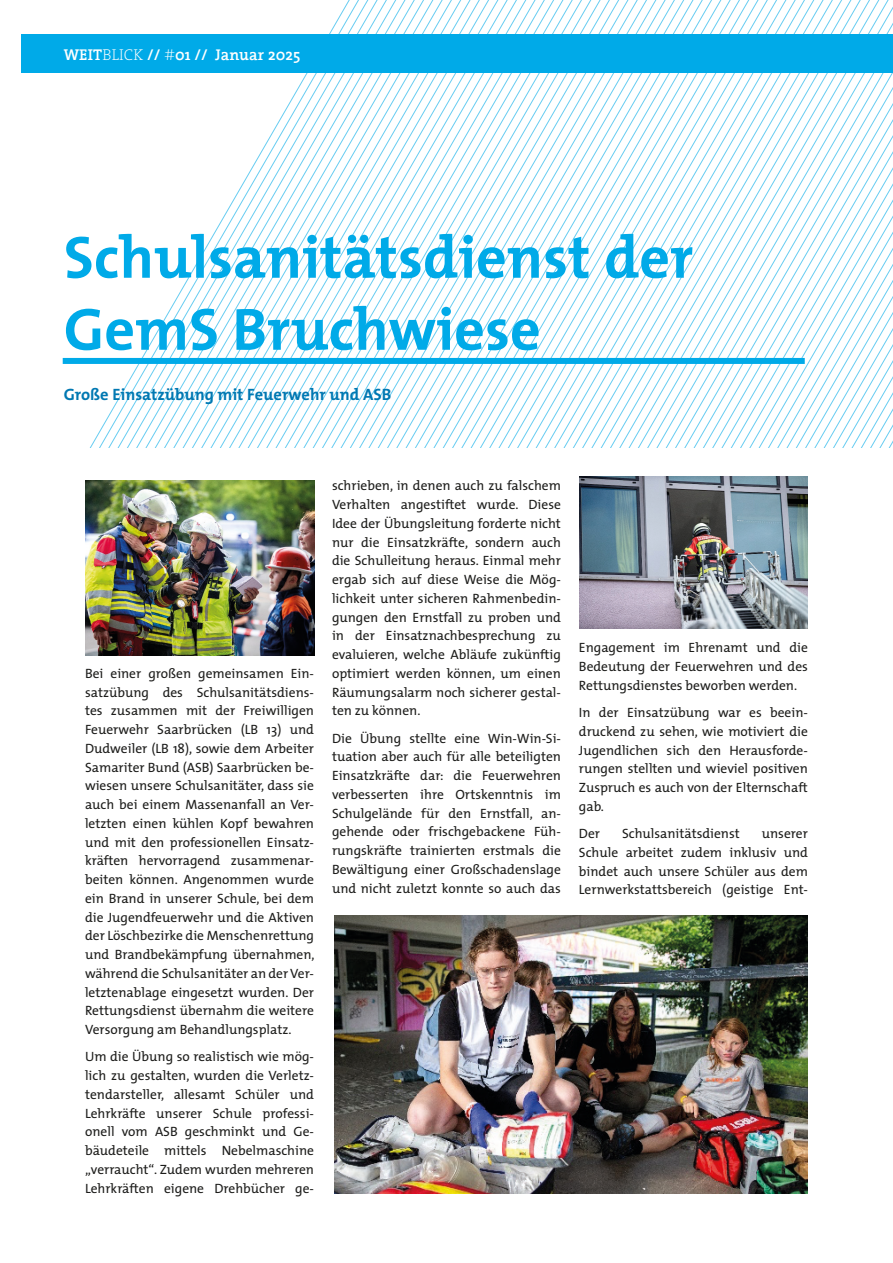
<style>
.page{position:relative;width:893px;height:1263px;background:#fff}
.page>*{position:absolute;margin:0;border:0;box-sizing:border-box;transform-origin:0 0}
.t1{font:700 60px/72px "The Mix";color:#00aae8}
.t2{font:700 16.5px "The Mix";color:#0078b2}
.t3{font:600 15.75px "The Serif";letter-spacing:.01em;color:#fff}
.t4{font:13.5px/18.8px "The Mix";color:#1d1d1b;text-align:justify}
.s1{font-weight:200}
</style>
<div class="page">
<svg style="left:21px;top:0;width:872px;height:448px"></svg>
<div style="left:21px;top:34px;width:872px;height:38px;background:#00aae8"></div>
<div style="left:63px;top:358px;width:742px;height:6px;background:#00aae8"></div>
<img style="left:335px;top:915px;width:473px;height:279px">
<img style="left:579px;top:476px;width:229px;height:153px">
<img style="left:85px;top:480px;width:229px;height:175px">
<p class="t3" style="left:64px;top:42px;width:238px">WEIT<span class="s1">BLICK</span> // <span class="s1">#</span>01 // Januar 2025</p>
<p class="t3" style="left:64px;top:46px;width:207px">Lehrstoff // #03 // Juni 2012</p>
<p class="t1" style="left:64px;top:220px;width:631px">Schulsanitätsdienst der<br>GemS Bruchwiese</p>
<p class="t2" style="left:64px;top:380px;width:329px">Große Einsatzübung mit Feuerwehr und ASB</p>
<p class="t4" style="left:85px;top:663px;width:231px">Bei einer großen gemeinsamen Ein&shy;satzübung des Schulsanitätsdiens&shy;tes zusammen mit der Freiwilligen Feuerwehr Saarbrücken (LB 13) und Dudweiler (LB 18), sowie dem Arbeiter Samariter Bund (ASB) Saarbrücken be&shy;wiesen unsere Schulsanitäter, dass sie auch bei einem Massenanfall an Ver&shy;letzten einen kühlen Kopf bewahren und mit den professionellen Einsatz&shy;kräften hervorragend zusammenar&shy;beiten können. Angenommen wurde ein Brand in unserer Schule, bei dem die Jugendfeuerwehr und die Aktiven der Löschbezirke die Menschenrettung und Brandbekämpfung übernahmen, während die Schulsanitäter an der Ver&shy;letztenablage eingesetzt wurden. Der Rettungsdienst übernahm die weitere Versorgung am Behandlungsplatz.</p>
<p class="t4" style="left:85px;top:1047px;width:230px">Um die Übung so realistisch wie mög&shy;lich zu gestalten, wurden die Verletz&shy;tendarsteller, allesamt Schüler und Lehrkräfte unserer Schule professi&shy;onell vom ASB geschminkt und Ge&shy;bäudeteile mittels Nebelmaschine „verraucht“. Zudem wurden mehreren Lehrkräften eigene Drehbücher ge-</p>
<p class="t4" style="left:332px;top:476px;width:230px">schrieben, in denen auch zu falschem Verhalten angestiftet wurde. Diese Idee der Übungsleitung forderte nicht nur die Einsatzkräfte, sondern auch die Schulleitung heraus. Einmal mehr ergab sich auf diese Weise die Mög&shy;lichkeit unter sicheren Rahmenbedin&shy;gungen den Ernstfall zu proben und in der Einsatznachbesprechung zu evaluieren, welche Abläufe zukünftig optimiert werden können, um einen Räumungsalarm noch sicherer gestal&shy;ten zu können.</p>
<p class="t4" style="left:332px;top:728px;width:230px">Die Übung stellte eine Win-Win-Si&shy;tuation aber auch für alle beteiligten Einsatzkräfte dar: die Feuerwehren verbesserten ihre Ortskenntnis im Schulgelände für den Ernstfall, an&shy;gehende oder frischgebackene Füh&shy;rungskräfte trainierten erstmals die Bewältigung einer Großschadenslage und nicht zuletzt konnte so auch das</p>
<p class="t4" style="left:579px;top:638px;width:230px">Engagement im Ehrenamt und die Bedeutung der Feuerwehren und des Rettungsdienstes beworben werden.</p>
<p class="t4" style="left:579px;top:703px;width:230px">In der Einsatzübung war es beein&shy;druckend zu sehen, wie motiviert die Jugendlichen sich den Herausforde&shy;rungen stellten und wieviel positiven Zuspruch es auch von der Elternschaft gab.</p>
<p class="t4" style="left:579px;top:824px;width:23px">Der</p>
<p class="t4" style="left:622px;top:824px;width:119px">Schulsanitätsdienst</p>
<p class="t4" style="left:579px;top:824px;width:230px;text-indent:183px">unserer Schule arbeitet zudem inklusiv und bindet auch unsere Schüler aus dem Lernwerkstattsbereich (geistige Ent-</p>
</div>
